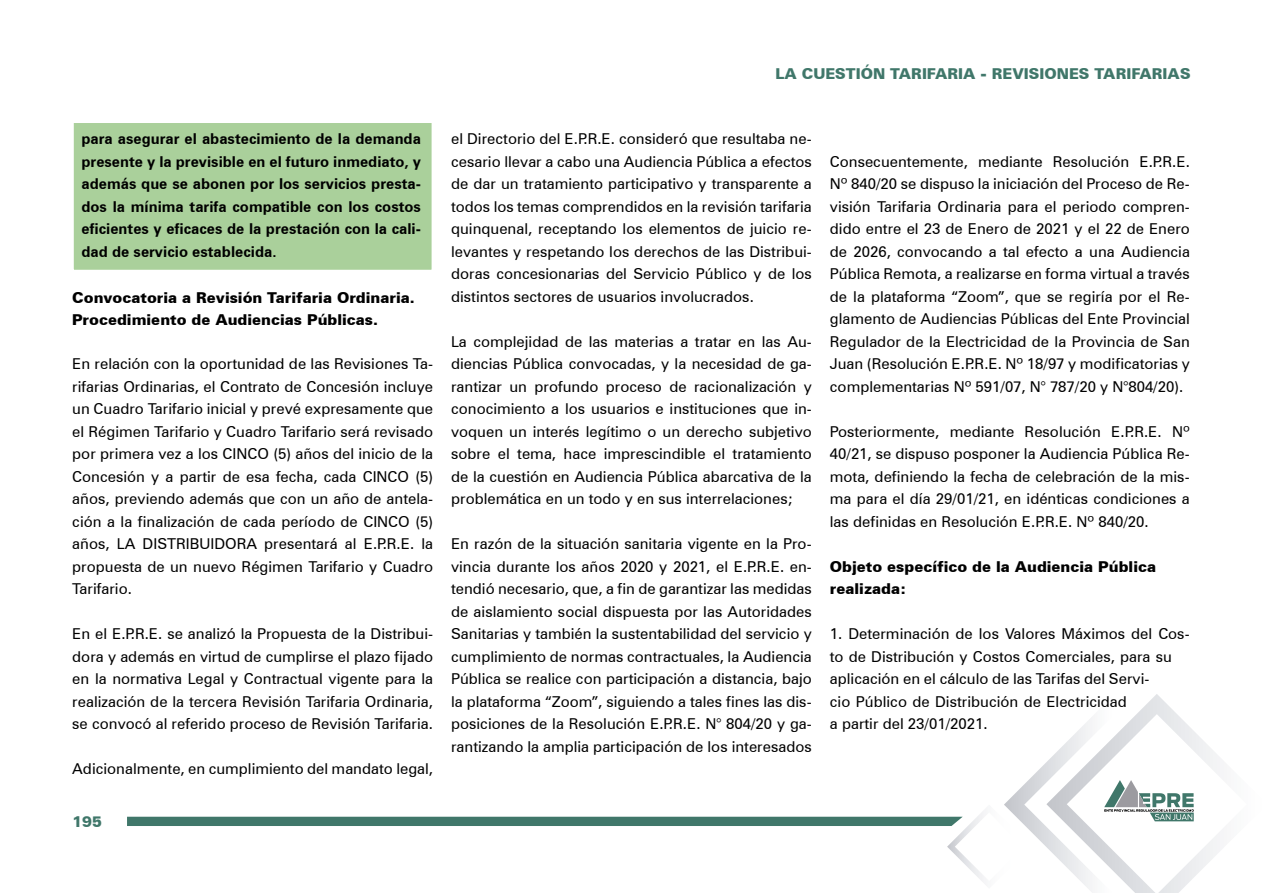
<style>
.page{position:relative;width:1263px;height:893px;background:#fff}
.page>*{position:absolute;margin:0;border:0;box-sizing:border-box;transform-origin:0 0}
.t1{font:15px/22.5px "Zurich BT";color:#000;text-align:justify}
.t2{font:700 15px/22.5px "Zurich BT";color:#000;text-align:justify}
.t3{font:900 15px/22.5px "Zurich BT";color:#000}
.t4{font:900 15px "Zurich BT";color:#40776a}
</style>
<div class="page">
<svg style="left:127px;top:694px;width:1093px;height:199px"></svg>
<div style="left:72px;top:122px;width:361px;height:149px;background:#aad09b;border:2px solid #fff"></div>
<p class="t4" style="left:775px;top:64px;width:417px">LA CUESTIÓN TARIFARIA - REVISIONES TARIFARIAS</p>
<p class="t2" style="left:81px;top:127px;width:341px">para asegurar el abastecimiento de la demanda presente y la previsible en el futuro inmediato, y además que se abonen por los servicios presta&shy;dos la mínima tarifa compatible con los costos eficientes y eficaces de la prestación con la cali&shy;dad de servicio establecida.</p>
<p class="t3" style="left:72px;top:286px;width:344px">Convocatoria a Revisión Tarifaria Ordinaria.<br>Procedimiento de Audiencias Públicas.</p>
<p class="t1" style="left:72px;top:352px;width:362px">En relación con la oportunidad de las Revisiones Ta&shy;rifarias Ordinarias, el Contrato de Concesión incluye un Cuadro Tarifario inicial y prevé expresamente que el Régimen Tarifario y Cuadro Tarifario será revisado por primera vez a los CINCO (5) años del inicio de la Concesión y a partir de esa fecha, cada CINCO (5) años, previendo además que con un año de antela&shy;ción a la finalización de cada período de CINCO (5) años, LA DISTRIBUIDORA presentará al E.P.R.E. la propuesta de un nuevo Régimen Tarifario y Cuadro Tarifario.</p>
<p class="t1" style="left:72px;top:622px;width:362px">En el E.P.R.E. se analizó la Propuesta de la Distribui&shy;dora y además en virtud de cumplirse el plazo fijado en la normativa Legal y Contractual vigente para la realización de la tercera Revisión Tarifaria Ordinaria, se convocó al referido proceso de Revisión Tarifaria.</p>
<p class="t1" style="left:72px;top:757px;width:362px">Adicionalmente, en cumplimiento del mandato legal,</p>
<p class="t4" style="left:72px;top:812px;width:31px">195</p>
<p class="t1" style="left:451px;top:127px;width:362px">el Directorio del E.P.R.E. consideró que resultaba ne&shy;cesario llevar a cabo una Audiencia Pública a efectos de dar un tratamiento participativo y transparente a todos los temas comprendidos en la revisión tarifaria quinquenal, receptando los elementos de juicio re&shy;levantes y respetando los derechos de las Distribui&shy;doras concesionarias del Servicio Público y de los distintos sectores de usuarios involucrados.</p>
<p class="t1" style="left:451px;top:329px;width:362px">La complejidad de las materias a tratar en las Au&shy;diencias Pública convocadas, y la necesidad de ga&shy;rantizar un profundo proceso de racionalización y conocimiento a los usuarios e instituciones que in&shy;voquen un interés legítimo o un derecho subjetivo sobre el tema, hace imprescindible el tratamiento de la cuestión en Audiencia Pública abarcativa de la problemática en un todo y en sus interrelaciones;</p>
<p class="t1" style="left:451px;top:532px;width:362px">En razón de la situación sanitaria vigente en la Pro&shy;vincia durante los años 2020 y 2021, el E.P.R.E. en&shy;tendió necesario, que, a fin de garantizar las medidas de aislamiento social dispuesta por las Autoridades Sanitarias y también la sustentabilidad del servicio y cumplimiento de normas contractuales, la Audiencia Pública se realice con participación a distancia, bajo la plataforma “Zoom”, siguiendo a tales fines las dis&shy;posiciones de la Resolución E.P.R.E. N° 804/20 y ga&shy;rantizando la amplia participación de los interesados</p>
<p class="t1" style="left:830px;top:149px;width:362px">Consecuentemente, mediante Resolución E.P.R.E.<br>Nº 840/20 se dispuso la iniciación del Proceso de Re&shy;visión Tarifaria Ordinaria para el periodo compren&shy;dido entre el 23 de Enero de 2021 y el 22 de Enero de 2026, convocando a tal efecto a una Audiencia Pública Remota, a realizarse en forma virtual a través de la plataforma “Zoom”, que se regiría por el Re&shy;glamento de Audiencias Públicas del Ente Provincial Regulador de la Electricidad de la Provincia de San Juan (Resolución E.P.R.E. Nº 18/97 y modificatorias y complementarias Nº 591/07, N° 787/20 y N°804/20).</p>
<p class="t1" style="left:830px;top:419px;width:362px">Posteriormente, mediante Resolución E.P.R.E. Nº 40/21, se dispuso posponer la Audiencia Pública Re&shy;mota, definiendo la fecha de celebración de la mis&shy;ma para el día 29/01/21, en idénticas condiciones a las definidas en Resolución E.P.R.E. Nº 840/20.</p>
<p class="t3" style="left:830px;top:555px;width:328px">Objeto específico de la Audiencia Pública realizada:</p>
<p class="t1" style="left:830px;top:622px;width:362px;text-align:left">1. Determinación de los Valores Máximos del Cos&shy;to de Distribución y Costos Comerciales, para su aplicación en el cálculo de las Tarifas del Servi-<br>cio Público de Distribución de Electricidad<br>a partir del 23/01/2021.</p>
</div>
